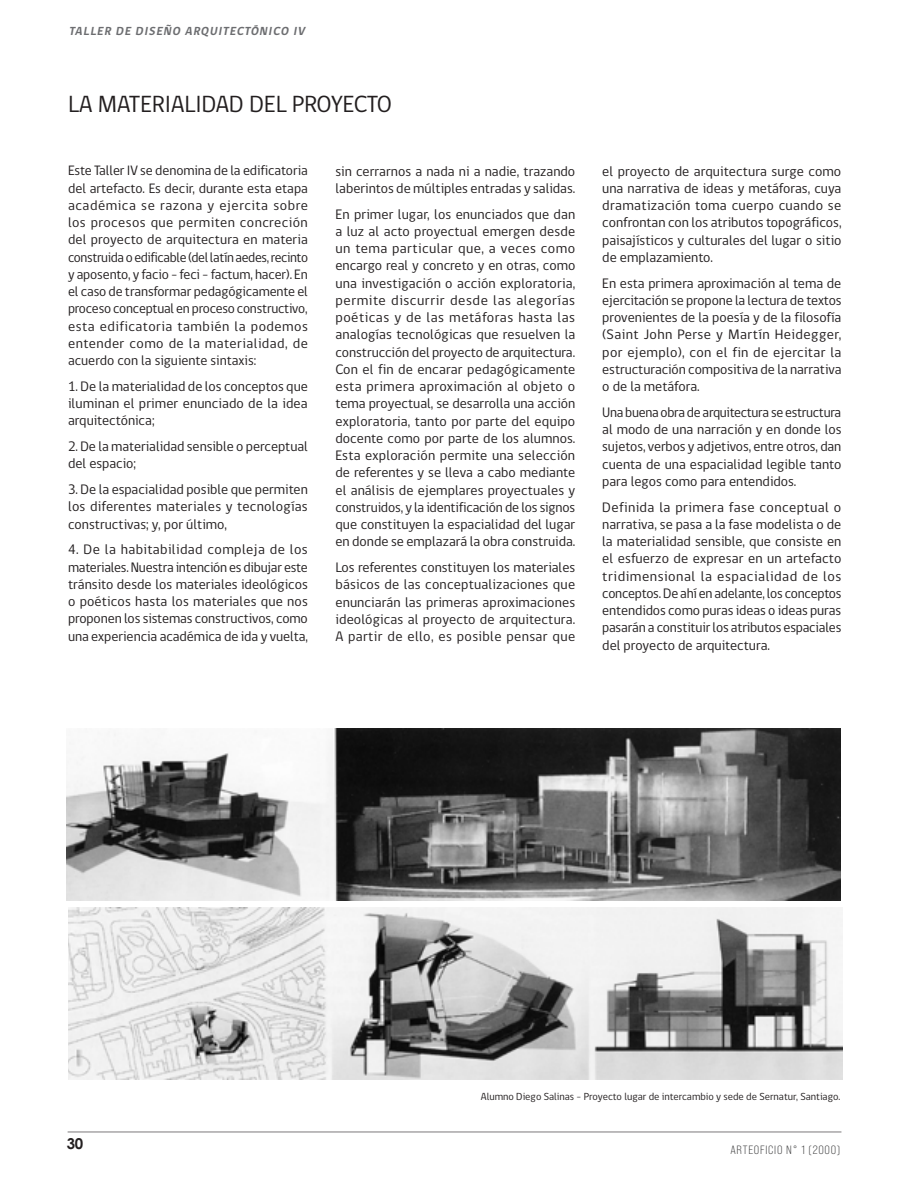
<style>
.page{position:relative;width:918px;height:1188px;background:#fff}
.page>*{position:absolute;margin:0;border:0;box-sizing:border-box;transform-origin:0 0}
.t1{font:24px "gob CL";color:#231f20}
.t2{font:700 15px "Century Gothic";color:#231f20}
.t3{font:14.1px/17.2px "gob CL";color:#231f20;text-align:justify}
.t4{font:13.95px/17.2px "gob CL";color:#231f20;text-align:justify}
.t5{font:italic 700 12px "gob CL";color:#6c6d70}
.t6{font:12px "Bebas Neue Pro Sm E Bk";letter-spacing:.06em;color:#3e3e3f}
.t7{font:10.5px "gob CL";color:#231f20}
</style>
<div class="page">
<hr style="left:68px;top:1132px;width:773px;height:1px;background:#231f20">
<img style="left:67px;top:729px;width:773px;height:171px">
<img style="left:68px;top:908px;width:774px;height:171px">
<p class="t5" style="left:69px;top:23px;width:240px">TALLER DE DISEÑO ARQUITECTÓNICO IV</p>
<h1 class="t1" style="left:68px;top:88px;width:326px">LA MATERIALIDAD DEL PROYECTO</h1>
<p class="t4" style="left:68px;top:163px;width:241px">Este Taller IV se denomina de la edificatoria del artefacto. Es decir, durante esta etapa académica se razona y ejercita sobre los procesos que permiten concreción del proyecto de arquitectura en materia construida o edificable (del latín aedes, recinto y aposento, y facio - feci - factum, hacer). En el caso de transformar pedagógicamente el proceso conceptual en proceso constructivo, esta edificatoria también la podemos entender como de la materialidad, de acuerdo con la siguiente sintaxis:</p>
<p class="t3" style="left:68px;top:378px;width:241px">1. De la materialidad de los conceptos que iluminan el primer enunciado de la idea arquitectónica;</p>
<p class="t3" style="left:68px;top:438px;width:241px">2. De la materialidad sensible o perceptual del espacio;</p>
<p class="t3" style="left:68px;top:481px;width:241px">3. De la espacialidad posible que permiten los diferentes materiales y tecnologías constructivas; y, por último,</p>
<p class="t3" style="left:68px;top:541px;width:241px">4. De la habitabilidad compleja de los materiales. Nuestra intención es dibujar este tránsito desde los materiales ideológicos o poéticos hasta los materiales que nos proponen los sistemas constructivos, como una experiencia académica de ida y vuelta,</p>
<p class="t3" style="left:335px;top:163px;width:241px">sin cerrarnos a nada ni a nadie, trazando laberintos de múltiples entradas y salidas.</p>
<p class="t3" style="left:335px;top:206px;width:242px">En primer lugar, los enunciados que dan a luz al acto proyectual emergen desde un tema particular que, a veces como encargo real y concreto y en otras, como una investigación o acción exploratoria, permite discurrir desde las alegorías poéticas y de las metáforas hasta las analogías tecnológicas que resuelven la construcción del proyecto de arquitectura.<br>Con el fin de encarar pedagógicamente esta primera aproximación al objeto o tema proyectual, se desarrolla una acción exploratoria, tanto por parte del equipo docente como por parte de los alumnos.<br>Esta exploración permite una selección de referentes y se lleva a cabo mediante el análisis de ejemplares proyectuales y construidos, y la identificación de los signos que constituyen la espacialidad del lugar en donde se emplazará la obra construida.</p>
<p class="t3" style="left:335px;top:559px;width:241px">Los referentes constituyen los materiales básicos de las conceptualizaciones que enunciarán las primeras aproximaciones ideológicas al proyecto de arquitectura.<br>A partir de ello, es posible pensar que</p>
<p class="t3" style="left:602px;top:163px;width:241px">el proyecto de arquitectura surge como una narrativa de ideas y metáforas, cuya dramatización toma cuerpo cuando se confrontan con los atributos topográficos, paisajísticos y culturales del lugar o sitio de emplazamiento.</p>
<p class="t3" style="left:602px;top:275px;width:241px">En esta primera aproximación al tema de ejercitación se propone la lectura de textos provenientes de la poesía y de la filosofía (Saint John Perse y Martín Heidegger, por ejemplo), con el fin de ejercitar la estructuración compositiva de la narrativa o de la metáfora.</p>
<p class="t3" style="left:602px;top:404px;width:241px">Una buena obra de arquitectura se estructura al modo de una narración y en donde los sujetos, verbos y adjetivos, entre otros, dan cuenta de una espacialidad legible tanto para legos como para entendidos.</p>
<p class="t3" style="left:602px;top:499px;width:241px">Definida la primera fase conceptual o narrativa, se pasa a la fase modelista o de la materialidad sensible, que consiste en el esfuerzo de expresar en un artefacto tridimensional la espacialidad de los conceptos. De ahí en adelante, los conceptos entendidos como puras ideas o ideas puras pasarán a constituir los atributos espaciales del proyecto de arquitectura.</p>
<p class="t2" style="left:67px;top:1133px;width:18px">30</p>
<p class="t7" style="left:481px;top:1089px;width:361px">Alumno Diego Salinas - Proyecto lugar de intercambio y sede de Sernatur, Santiago.</p>
<p class="t6" style="left:731px;top:1143px;width:111px">ARTEOFICIO N° 1 (2000)</p>
</div>
